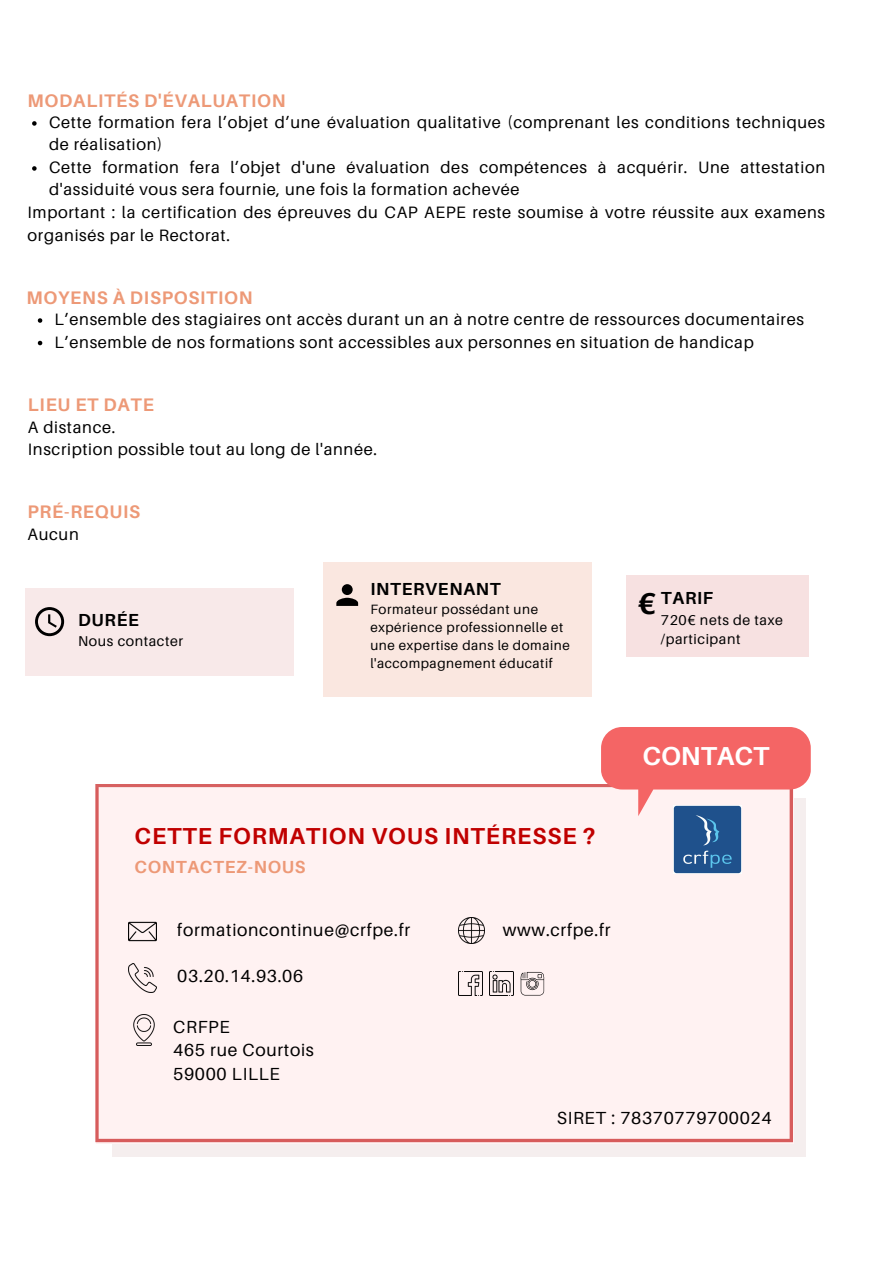
<style>
.page{position:relative;width:894px;height:1264px;background:#fff}
.page>*{position:absolute;margin:0;border:0;box-sizing:border-box;transform-origin:0 0}
.t1{font:700 30px "Aileron";color:#000}
.t2{font:700 25.95px "Aileron";color:#fff}
.t3{font:700 23.1px "Aileron";letter-spacing:.04em;color:#c00000}
.t4{font:700 18.15px "Aileron";letter-spacing:.04em;color:#ed9977}
.t5{font:17.55px/23.5px "Aileron";letter-spacing:.04em;color:#000}
.t6{font:700 17.55px "Aileron";letter-spacing:.04em;color:#ed9977}
.t7{font:700 17.4px "Aileron";letter-spacing:.04em;color:#000}
.t8{font:16.5px/22.5px "Aileron";letter-spacing:.04em;color:#000}
.t9{font:14.25px/19.2px "Aileron";letter-spacing:.04em;color:#000}
.t10{font:13.5px/18px "Aileron";letter-spacing:.04em;color:#000}
</style>
<div class="page">
<svg style="left:112px;top:798px;width:693px;height:359px;background:#f5e9e9"></svg>
<div style="left:95px;top:784px;width:697px;height:358px;background:#fff2f2"></div>
<svg style="left:601px;top:727px;width:209px;height:89px"></svg>
<img style="left:673px;top:805px;width:67px;height:68px">
<img style="left:458px;top:971px;width:24px;height:24px">
<img style="left:490px;top:971px;width:23px;height:24px">
<img style="left:128px;top:917px;width:28px;height:28px">
<img style="left:128px;top:963px;width:28px;height:29px">
<img style="left:458px;top:917px;width:26px;height:26px">
<img style="left:128px;top:1014px;width:32px;height:31px">
<div style="left:25px;top:588px;width:269px;height:88px;background:#f8e9e9"></div>
<svg style="left:35px;top:607px;width:29px;height:29px"></svg>
<div style="left:322px;top:562px;width:269px;height:134px;background:#fae7e0"></div>
<svg style="left:336px;top:584px;width:22px;height:22px"></svg>
<div style="left:626px;top:575px;width:182px;height:82px;background:#f7e1e1"></div>
<svg style="left:520px;top:971px;width:24px;height:24px"></svg>
<svg style="left:38px;top:318px;width:4px;height:5px"></svg>
<svg style="left:38px;top:341px;width:4px;height:4px"></svg>
<svg style="left:32px;top:121px;width:5px;height:5px"></svg>
<svg style="left:32px;top:166px;width:5px;height:5px"></svg>
<p class="t4" style="left:28px;top:89px;width:259px">MODALITÉS D'ÉVALUATION</p>
<p class="t8" style="left:49px;top:111px;width:777px">Cette formation fera l’objet d’une évaluation qualitative (comprenant les conditions techniques</p>
<p class="t8" style="left:49px;top:133px;width:115px">de réalisation)</p>
<p class="t8" style="left:49px;top:156px;width:777px">Cette formation fera l’objet d'une évaluation des compétences à acquérir. Une attestation</p>
<p class="t8" style="left:49px;top:178px;width:472px">d'assiduité vous sera fournie, une fois la formation achevée</p>
<p class="t8" style="left:28px;top:201px;width:798px">Important : la certification des épreuves du CAP AEPE reste soumise à votre réussite aux examens</p>
<p class="t8" style="left:28px;top:223px;width:204px">organisés par le Rectorat.</p>
<p class="t4" style="left:27px;top:286px;width:227px">MOYENS À DISPOSITION</p>
<p class="t8" style="left:55px;top:308px;width:750px">L’ensemble des stagiaires ont accès durant un an à notre centre de ressources documentaires<br>L’ensemble de nos formations sont accessibles aux personnes en situation de handicap</p>
<p class="t4" style="left:28px;top:393px;width:127px">LIEU ET DATE</p>
<p class="t8" style="left:28px;top:415px;width:350px">A distance.<br>Inscription possible tout au long de l'année.</p>
<p class="t4" style="left:28px;top:500px;width:114px">PRÉ-REQUIS</p>
<p class="t8" style="left:28px;top:522px;width:53px">Aucun</p>
<p class="t7" style="left:78px;top:608px;width:62px">DURÉE</p>
<p class="t9" style="left:78px;top:631px;width:106px">Nous contacter</p>
<h3 class="t7" style="left:370px;top:578px;width:132px">INTERVENANT</h3>
<p class="t10" style="left:370px;top:600px;width:201px">Formateur possédant une expérience professionnelle et une expertise dans le domaine l'accompagnement éducatif</p>
<p class="t7" style="left:660px;top:587px;width:54px">TARIF</p>
<p class="t9" style="left:660px;top:610px;width:123px">720€ nets de taxe /participant</p>
<p class="t1" style="left:637px;top:585px;width:20px">€</p>
<p class="t3" style="left:134px;top:821px;width:462px">CETTE FORMATION VOUS INTÉRESSE ?</p>
<p class="t6" style="left:134px;top:856px;width:172px">CONTACTEZ-NOUS</p>
<p class="t5" style="left:177px;top:917px;width:234px">formationcontinue@crfpe.fr</p>
<h5 class="t5" style="left:177px;top:963px;width:127px">03.20.14.93.06</h5>
<p class="t5" style="left:173px;top:1014px;width:142px">CRFPE<br>465 rue Courtois<br>59000 LILLE</p>
<p class="t5" style="left:502px;top:917px;width:109px">www.crfpe.fr</p>
<p class="t2" style="left:642px;top:739px;width:128px">CONTACT</p>
<p class="t5" style="left:556px;top:1105px;width:216px">SIRET : 78370779700024</p>
</div>
